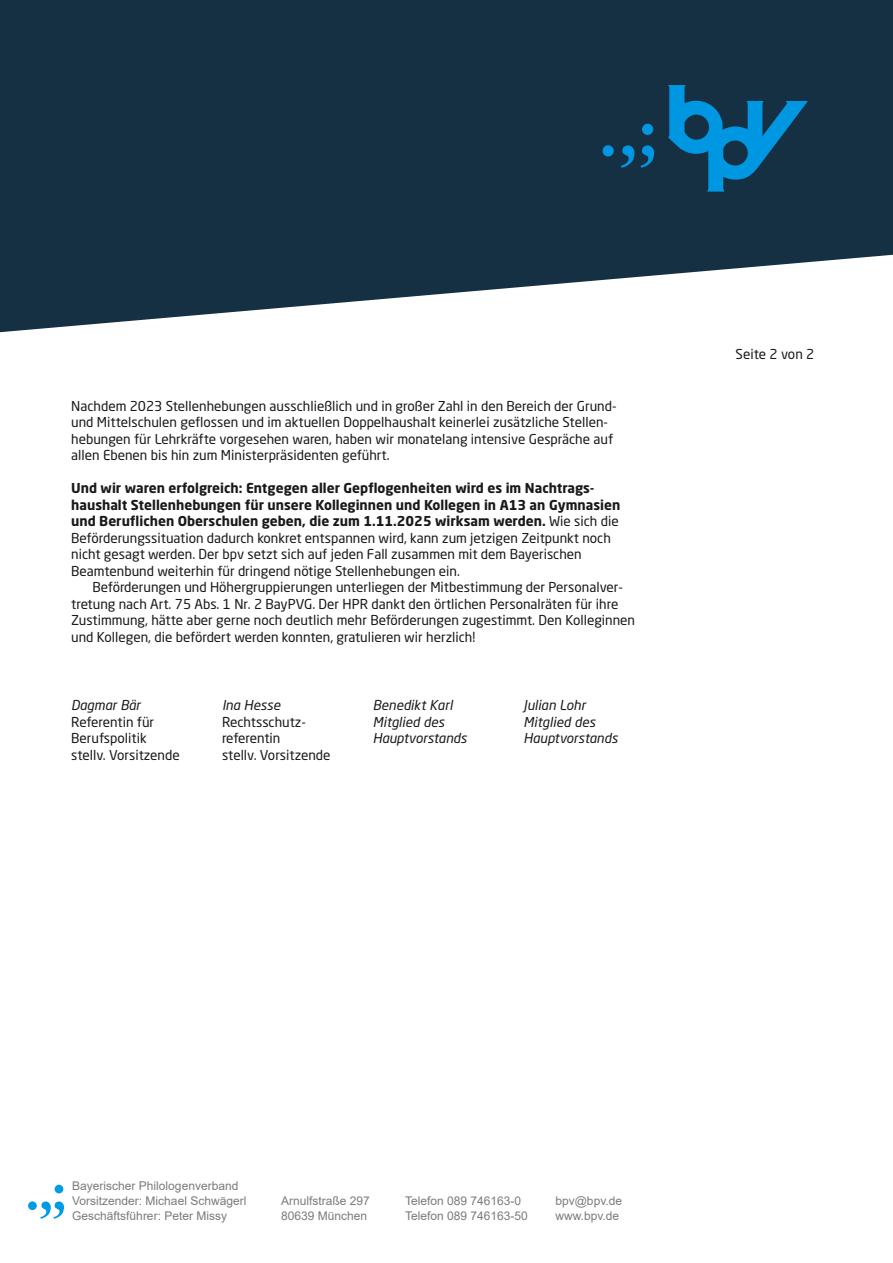
<style>
.page{position:relative;width:893px;height:1263px;background:#fff}
.page>*{position:absolute;margin:0;border:0;box-sizing:border-box;transform-origin:0 0}
.t1{font:13.5px/16.5px "Neo Sans W1 G";color:#191918}
.t2{font:italic 13.5px/16.5px "Neo Sans W1 G";color:#191918}
.t3{font:12px/15px "Arial";color:#7b7b7a}
.s1{font-weight:700}
</style>
<div class="page">
<svg style="left:40px;top:1201px;width:24px;height:18px"></svg>
<div style="left:28px;top:1201px;width:9px;height:9px;background:#009be6;border-radius:50%"></div>
<div style="left:55px;top:1185px;width:8px;height:8px;background:#009be6;border-radius:50%"></div>
<svg style="left:0;top:0;width:893px;height:332px;background:#32495a"></svg>
<svg style="left:668px;top:85px;width:140px;height:107px;background:#0d567d"></svg>
<svg style="left:620px;top:143px;width:35px;height:25px"></svg>
<div style="left:602px;top:145px;width:12px;height:12px;background:#0097e2;border-radius:50%"></div>
<div style="left:642px;top:124px;width:11px;height:11px;background:#0097e2;border-radius:50%"></div>
<p class="t1" style="left:71px;top:397px;width:547px">Nachdem 2023 Stellenhebungen ausschließlich und in großer Zahl in den Bereich der Grund&shy;und Mittelschulen geflossen und im aktuellen Doppelhaushalt keinerlei zusätzliche Stellen&shy;hebungen für Lehrkräfte vorgesehen waren, haben wir monatelang intensive Gespräche auf allen Ebenen bis hin zum Ministerpräsidenten geführt.</p>
<p class="t1" style="left:71px;top:480px;width:551px"><span class="s1">Und wir waren erfolgreich: Entgegen aller Gepflogenheiten wird es im Nachtrags&shy;haushalt Stellenhebungen für unsere Kolleginnen und Kollegen in A13 an Gymnasien und Beruflichen Oberschulen geben, die zum 1.11.2025 wirksam werden.</span> Wie sich die Beförderungssituation dadurch konkret entspannen wird, kann zum jetzigen Zeitpunkt noch nicht gesagt werden. Der bpv setzt sich auf jeden Fall zusammen mit dem Bayerischen Beamtenbund weiterhin für dringend nötige Stellenhebungen ein.</p>
<p class="t1" style="left:71px;top:579px;width:565px;text-indent:21px">Beförderungen und Höhergruppierungen unterliegen der Mitbestimmung der Personalver&shy;tretung nach Art. 75 Abs. 1 Nr. 2 BayPVG. Der HPR dankt den örtlichen Personalräten für ihre Zustimmung, hätte aber gerne noch deutlich mehr Beförderungen zugestimmt. Den Kolleginnen und Kollegen, die befördert werden konnten, gratulieren wir herzlich!</p>
<p class="t2" style="left:71px;top:697px;width:71px">Dagmar Bär</p>
<p class="t1" style="left:71px;top:713px;width:110px">Referentin für<br>Berufspolitik stellv. Vorsitzende</p>
<p class="t2" style="left:222px;top:697px;width:60px">Ina Hesse</p>
<p class="t1" style="left:222px;top:713px;width:110px">Rechtsschutz - referentin<br>stellv. Vorsitzende</p>
<p class="t2" style="left:373px;top:697px;width:96px">Benedikt Karl<br>Mitglied des<br>Hauptvorstands</p>
<p class="t2" style="left:524px;top:697px;width:96px">Julian Lohr<br>Mitglied des<br>Hauptvorstands</p>
<p class="t1" style="left:736px;top:345px;width:80px">Seite 2 von 2</p>
<p class="t3" style="left:72px;top:1178px;width:176px">Bayerischer Philologenverband<br>Vorsitzender: Michael Schwägerl<br>Geschäftsführer: Peter Missy</p>
<p class="t3" style="left:281px;top:1193px;width:90px">Arnulfstraße 297<br>80639 München</p>
<p class="t3" style="left:405px;top:1193px;width:124px">Telefon 089 746163-0<br>Telefon 089 746163-50</p>
<p class="t3" style="left:555px;top:1193px;width:68px">bpv@bpv.de www.bpv.de</p>
</div>
